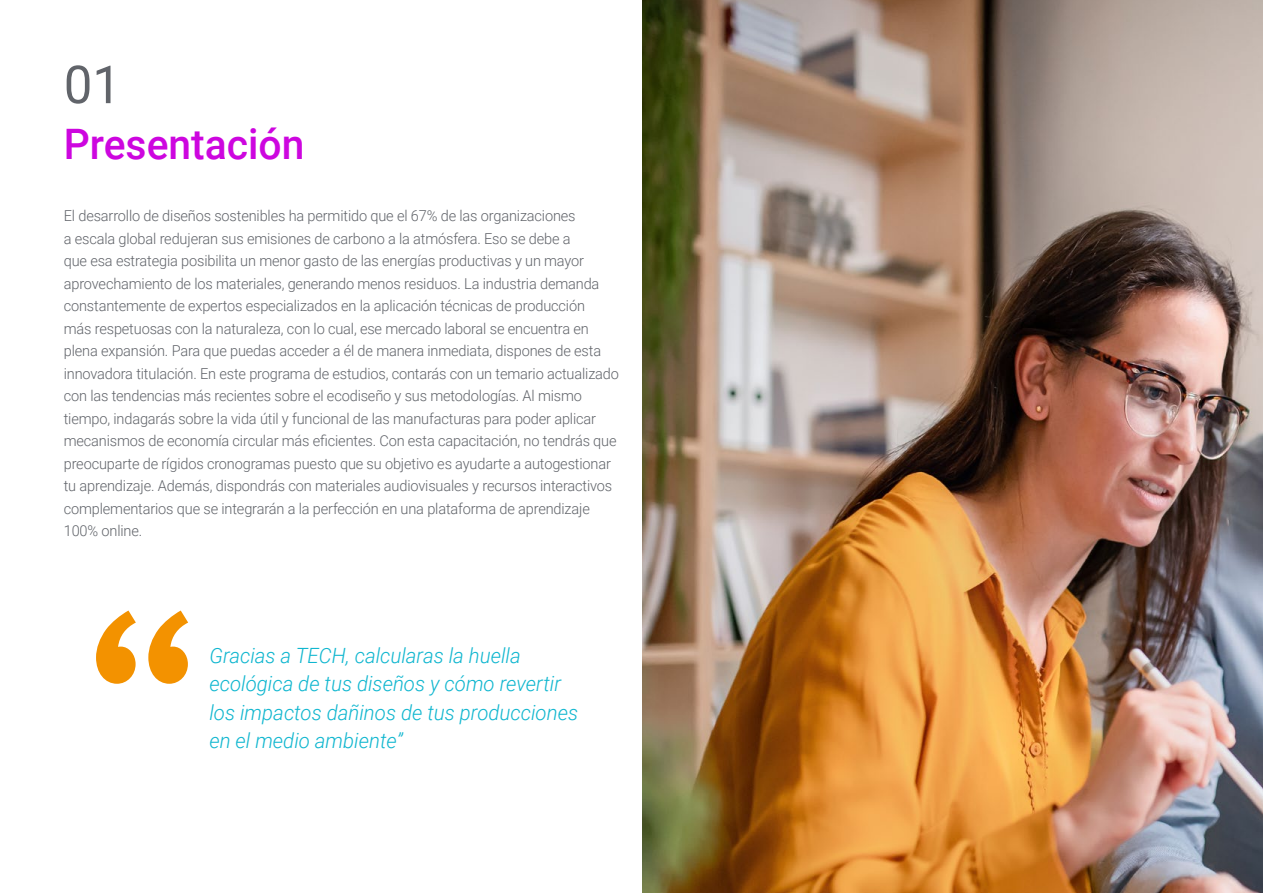
<style>
.page{position:relative;width:1263px;height:893px;background:#fff}
.page>*{position:absolute;margin:0;border:0;box-sizing:border-box;transform-origin:0 0}
.t1{font:52.5px "Roboto";color:#61646a}
.t2{font:500 42px "Roboto";color:#cd06df}
.t3{font:italic 300 21px/28.5px "Roboto";color:#0fb6cf}
.t4{font:300 15px/22.5px "Roboto";letter-spacing:-.01em;color:#61646a}
</style>
<div class="page">
<svg style="left:96px;top:610px;width:92px;height:74px"></svg>
<img style="left:642px;top:0;width:621px;height:893px">
<h1 class="t1" style="left:64px;top:48px;width:59px">01</h1>
<h2 class="t2" style="left:64px;top:115px;width:242px">Presentación</h2>
<p class="t4" style="left:64px;top:204px;width:557px">El desarrollo de diseños sostenibles ha permitido que el 67% de las organizaciones<br>a escala global redujeran sus emisiones de carbono a la atmósfera. Eso se debe a<br>que esa estrategia posibilita un menor gasto de las energías productivas y un mayor aprovechamiento de los materiales, generando menos residuos. La industria demanda constantemente de expertos especializados en la aplicación técnicas de producción<br>más respetuosas con la naturaleza, con lo cual, ese mercado laboral se encuentra en plena expansión. Para que puedas acceder a él de manera inmediata, dispones de esta innovadora titulación. En este programa de estudios, contarás con un temario actualizado con las tendencias más recientes sobre el ecodiseño y sus metodologías. Al mismo tiempo, indagarás sobre la vida útil y funcional de las manufacturas para poder aplicar mecanismos de economía circular más eficientes. Con esta capacitación, no tendrás que preocuparte de rígidos cronogramas puesto que su objetivo es ayudarte a autogestionar tu aprendizaje. Además, dispondrás con materiales audiovisuales y recursos interactivos complementarios que se integrarán a la perfección en una plataforma de aprendizaje 100% online.</p>
<h3 class="t3" style="left:209px;top:640px;width:370px">Gracias a TECH, calcularas la huella ecológica de tus diseños y cómo revertir los impactos dañinos de tus producciones en el medio ambiente”</h3>
</div>
